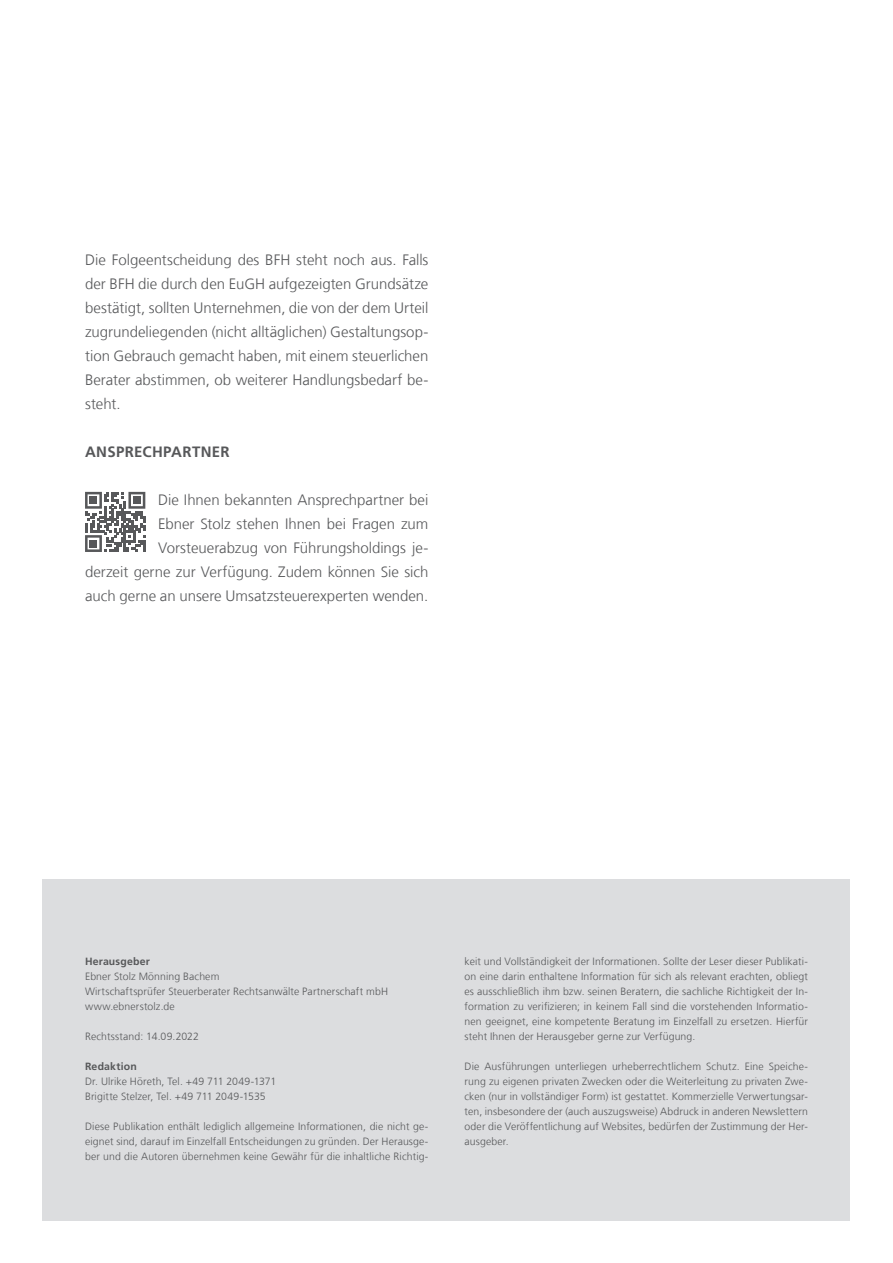
<style>
.page{position:relative;width:893px;height:1263px;background:#fff}
.page>*{position:absolute;margin:0;border:0;box-sizing:border-box;transform-origin:0 0}
.t1{font:300 15px/24px "Frutiger LT Com";color:#57585a;text-align:justify}
.t2{font:700 15px "Frutiger LT Com";letter-spacing:.025em;color:#57585a}
.t3{font:300 10.5px/15px "Frutiger LT Com";letter-spacing:.01em;color:#57585a;text-align:justify}
.t4{font:700 10.5px "Frutiger LT Com";letter-spacing:.02em;color:#57585a}
</style>
<div class="page">
<svg style="left:85px;top:492px;width:60px;height:60px"></svg>
<div style="left:90px;top:497px;width:7px;height:7px;background:#57585a"></div>
<div style="left:133px;top:497px;width:8px;height:7px;background:#57585a"></div>
<div style="left:90px;top:540px;width:7px;height:7px;background:#57585a"></div>
<div style="left:43px;top:879px;width:807px;height:341px;background:#dcdddf"></div>
<p class="t1" style="left:85px;top:248px;width:345px">Die Folgeentscheidung des BFH steht noch aus. Falls der BFH die durch den EuGH aufgezeigten Grundsätze bestätigt, sollten Unternehmen, die von der dem Urteil zugrundeliegenden (nicht alltäglichen) Gestaltungsop&shy;tion Gebrauch gemacht haben, mit einem steuerlichen Berater abstimmen, ob weiterer Handlungsbedarf be&shy;steht.</p>
<h1 class="t2" style="left:85px;top:443px;width:146px">ANSPRECHPARTNER</h1>
<h1 class="t1" style="left:85px;top:488px;width:345px;text-align:right">Die Ihnen bekannten Ansprechpartner bei<br>Ebner Stolz stehen Ihnen bei Fragen zum Vorsteuerabzug von Führungsholdings je-<br>derzeit gerne zur Verfügung. Zudem können Sie sich auch gerne an unsere Umsatzsteuerexperten wenden.</h1>
<p class="t4" style="left:85px;top:955px;width:66px">Herausgeber</p>
<p class="t3" style="left:85px;top:969px;width:305px;text-align:left">Ebner Stolz Mönning Bachem<br>Wirtschaftsprüfer Steuerberater Rechtsanwälte Partnerschaft mbH www.ebnerstolz.de</p>
<p class="t3" style="left:85px;top:1029px;width:116px">Rechtsstand: 14.09.2022</p>
<p class="t4" style="left:85px;top:1060px;width:53px">Redaktion</p>
<p class="t3" style="left:85px;top:1074px;width:193px">Dr. Ulrike Höreth, Tel. +49 711 2049-1371<br>Brigitte Stelzer, Tel. +49 711 2049-1535</p>
<p class="t3" style="left:85px;top:1119px;width:345px">Diese Publikation enthält lediglich allgemeine Informationen, die nicht ge&shy;eignet sind, darauf im Einzelfall Entscheidungen zu gründen. Der Herausge&shy;ber und die Autoren übernehmen keine Gewähr für die inhaltliche Richtig-</p>
<p class="t3" style="left:465px;top:954px;width:345px">keit und Vollständigkeit der Informationen. Sollte der Leser dieser Publikati&shy;on eine darin enthaltene Information für sich als relevant erachten, obliegt es ausschließlich ihm bzw. seinen Beratern, die sachliche Richtigkeit der In&shy;formation zu verifizieren; in keinem Fall sind die vorstehenden Informatio&shy;nen geeignet, eine kompetente Beratung im Einzelfall zu ersetzen. Hierfür steht Ihnen der Herausgeber gerne zur Verfügung.</p>
<p class="t3" style="left:465px;top:1059px;width:345px">Die Ausführungen unterliegen urheberrechtlichem Schutz. Eine Speiche&shy;rung zu eigenen privaten Zwecken oder die Weiterleitung zu privaten Zwe&shy;cken (nur in vollständiger Form) ist gestattet. Kommerzielle Verwertungsar&shy;ten, insbesondere der (auch auszugsweise) Abdruck in anderen Newslettern oder die Veröffentlichung auf Websites, bedürfen der Zustimmung der Her&shy;ausgeber.</p>
</div>
